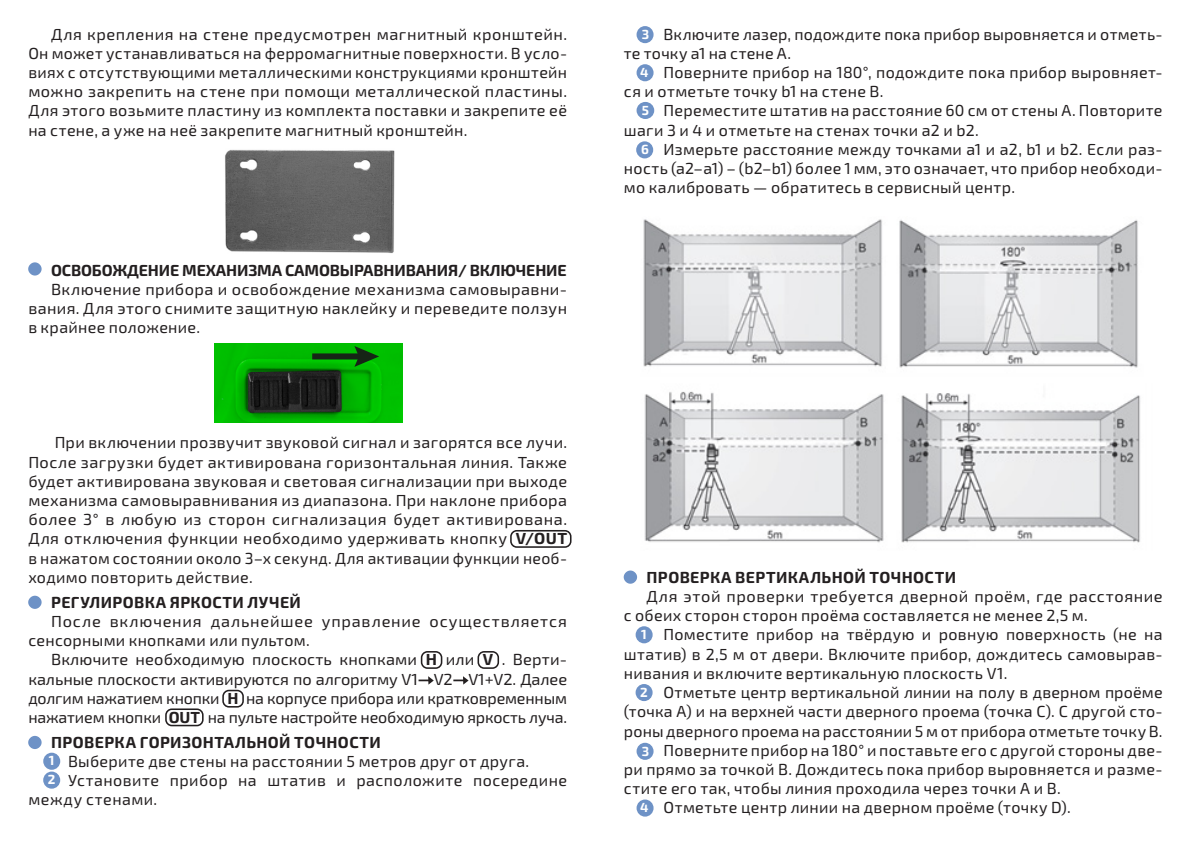
<style>
.page{position:relative;width:1191px;height:842px;background:#fff}
.page>*{position:absolute;margin:0;border:0;box-sizing:border-box;transform-origin:0 0}
.стиль_текста{font:16px/19.2px "Exo 2.0";letter-spacing:.02em;color:#231f20;text-align:justify}
.заголовки__копия{font:700 16px "Exo 2.0";letter-spacing:.02em;color:#231f20}
.стиль_текста-2{font:16px/19.2px "Exo 2.0";letter-spacing:.045em;color:#231f20}
.заголовки__копия-2{font:700 16px "Exo 2.0";letter-spacing:-.01em;color:#231f20}
.Стиль_абзаца_3{font:700 13.2px "Exo 2.0";color:#fff}
.s1{font-weight:700}
</style>
<div class="page">
<img style="left:225px;top:150px;width:169px;height:103px">
<img style="left:215px;top:344px;width:187px;height:78px">
<div style="left:312px;top:353px;width:50px;height:6px;background:#162416"></div>
<svg style="left:354px;top:346px;width:25px;height:21px"></svg>
<img style="left:643px;top:219px;width:498px;height:324px">
<svg style="left:25px;top:259px;width:20px;height:20px"></svg>
<div style="left:22px;top:256px;width:26px;height:26px;border:6px solid #fff;border-radius:50%"></div>
<svg style="left:25px;top:592px;width:20px;height:20px"></svg>
<div style="left:22px;top:589px;width:26px;height:26px;border:6px solid #fff;border-radius:50%"></div>
<svg style="left:25px;top:733px;width:20px;height:19px"></svg>
<div style="left:22px;top:729px;width:26px;height:26px;border:6px solid #fff;border-radius:50%"></div>
<svg style="left:620px;top:567px;width:20px;height:20px"></svg>
<div style="left:617px;top:564px;width:26px;height:26px;border:6px solid #fff;border-radius:50%"></div>
<div style="left:43px;top:753px;width:17px;height:17px;background:#6e92c6;border-radius:50%"></div>
<div style="left:635px;top:626px;width:17px;height:17px;background:#6e92c6;border-radius:50%"></div>
<div style="left:636px;top:141px;width:17px;height:17px;background:#6e92c6;border-radius:50%"></div>
<div style="left:43px;top:771px;width:17px;height:18px;background:#6e92c6;border-radius:50%"></div>
<div style="left:635px;top:684px;width:17px;height:17px;background:#6e92c6;border-radius:50%"></div>
<div style="left:636px;top:26px;width:17px;height:17px;background:#6e92c6;border-radius:50%"></div>
<div style="left:636px;top:743px;width:17px;height:17px;background:#6e92c6;border-radius:50%"></div>
<div style="left:636px;top:64px;width:17px;height:17px;background:#6e92c6;border-radius:50%"></div>
<div style="left:636px;top:799px;width:17px;height:18px;background:#6e92c6;border-radius:50%"></div>
<div style="left:636px;top:102px;width:18px;height:17px;background:#6e92c6;border-radius:50%"></div>
<svg style="left:418px;top:676px;width:16px;height:9px"></svg>
<svg style="left:453px;top:676px;width:15px;height:9px"></svg>
<div style="left:510px;top:530px;width:61px;height:18px;border:2px solid #231f20;border-radius:6px"></div>
<div style="left:421px;top:651px;width:21px;height:18px;border:2px solid #231f20;border-radius:6px"></div>
<div style="left:222px;top:690px;width:22px;height:18px;border:2px solid #231f20;border-radius:6px"></div>
<div style="left:165px;top:708px;width:39px;height:18px;border:2px solid #231f20;border-radius:6px"></div>
<div style="left:477px;top:651px;width:22px;height:18px;border:2px solid #231f20;border-radius:6px"></div>
<p class="стиль_текста" style="left:28px;top:25px;width:540px;text-indent:23px">Для крепления на стене предусмотрен магнитный кронштейн.<br>Он может устанавливаться на ферромагнитные поверхности. В усло&shy;виях с отсутствующими металлическими конструкциями кронштейн можно закрепить на стене при помощи металлической пластины.<br>Для этого возьмите пластину из комплекта поставки и закрепите её на стене, а уже на неё закрепите магнитный кронштейн.</p>
<p class="заголовки__копия-2" style="left:51px;top:260px;width:517px">ОСВОБОЖДЕНИЕ МЕХАНИЗМА САМОВЫРАВНИВАНИЯ/ ВКЛЮЧЕНИЕ</p>
<p class="стиль_текста" style="left:28px;top:280px;width:540px;text-indent:23px">Включение прибора и освобождение механизма самовыравни&shy;вания. Для этого снимите защитную наклейку и переведите ползун в крайнее положение.</p>
<p class="стиль_текста" style="left:28px;top:434px;width:540px;text-indent:26px">При включении прозвучит звуковой сигнал и загорятся все лучи.<br>После загрузки будет активирована горизонтальная линия. Также будет активирована звуковая и световая сигнализации при выходе механизма самовыравнивания из диапазона. При наклоне прибора более 3° в любую из сторон сигнализация будет активирована.<br>Для отключения функции необходимо удерживать кнопку <span class="s1">V/OUT </span>в нажатом состоянии около 3–х секунд. Для активации функции необ&shy;ходимо повторить действие.</p>
<p class="заголовки__копия" style="left:51px;top:593px;width:251px">РЕГУЛИРОВКА ЯРКОСТИ ЛУЧЕЙ</p>
<p class="стиль_текста-2" style="left:28px;top:612px;width:540px;text-indent:23px">После включения дальнейшее управление осуществляется сенсорными кнопками или пультом.</p>
<p class="стиль_текста" style="left:28px;top:650px;width:540px;text-indent:23px">Включите необходимую плоскость кнопками <span class="s1">H</span> или <span class="s1">V</span> . Верти&shy;кальные плоскости активируются по алгоритму V1 V2 V1+V2. Далее долгим нажатием кнопки <span class="s1">Н</span> на корпусе прибора или кратковременным нажатием кнопки <span class="s1">OUT</span> на пульте настройте необходимую яркость луча.</p>
<p class="заголовки__копия" style="left:51px;top:733px;width:331px">ПРОВЕРКА ГОРИЗОНТАЛЬНОЙ ТОЧНОСТИ</p>
<p class="стиль_текста" style="left:46px;top:752px;width:484px">1. Выберите две стены на расстоянии 5 метров друг от друга.</p>
<p class="стиль_текста" style="left:28px;top:771px;width:540px;text-indent:17px">1. Установите прибор на штатив и расположите посередине между стенами.</p>
<p class="Стиль_абзаца_3" style="left:49px;top:753px;width:7px">1</p>
<p class="Стиль_абзаца_3" style="left:48px;top:772px;width:9px">2</p>
<p class="стиль_текста" style="left:624px;top:25px;width:540px;text-indent:18px">1. Включите лазер, подождите пока прибор выровняется и отметь&shy;те точку а1 на стене А.</p>
<p class="стиль_текста" style="left:624px;top:63px;width:540px;text-indent:18px">1. Поверните прибор на 180°, подождите пока прибор выровняет&shy;ся и отметьте точку b1 на стене B.</p>
<p class="стиль_текста" style="left:624px;top:101px;width:540px;text-indent:18px">1. Переместите штатив на расстояние 60 см от стены А. Повторите шаги 3 и 4 и отметьте на стенах точки a2 и b2.</p>
<p class="стиль_текста" style="left:624px;top:140px;width:540px;text-indent:18px">1. Измерьте расстояние между точками a1 и a2, b1 и b2. Если раз&shy;ность (a2–a1) – (b2–b1) более 1 мм, это означает, что прибор необходи&shy;мо калибровать — обратитесь в сервисный центр.</p>
<p class="Стиль_абзаца_3" style="left:642px;top:26px;width:9px">3</p>
<p class="Стиль_абзаца_3" style="left:640px;top:64px;width:10px">4</p>
<p class="Стиль_абзаца_3" style="left:642px;top:102px;width:9px">5</p>
<p class="Стиль_абзаца_3" style="left:641px;top:141px;width:9px">6</p>
<p class="заголовки__копия" style="left:646px;top:568px;width:311px">ПРОВЕРКА ВЕРТИКАЛЬНОЙ ТОЧНОСТИ</p>
<p class="стиль_текста" style="left:624px;top:587px;width:540px;text-indent:23px">Для этой проверки требуется дверной проём, где расстояние с обеих сторон сторон проёма составляется не менее 2,5 м.</p>
<p class="стиль_текста" style="left:624px;top:626px;width:540px;text-indent:18px">1. Поместите прибор на твёрдую и ровную поверхность (не на штатив) в 2,5 м от двери. Включите прибор, дождитесь самовырав&shy;нивания и включите вертикальную плоскость V1.</p>
<p class="стиль_текста" style="left:624px;top:683px;width:540px;text-indent:18px">1. Отметьте центр вертикальной линии на полу в дверном проёме (точка А) и на верхней части дверного проема (точка С). С другой сто&shy;роны дверного проема на расстоянии 5 м от прибора отметьте точку В.</p>
<p class="стиль_текста" style="left:624px;top:741px;width:540px;text-indent:18px">1. Поверните прибор на 180° и поставьте его с другой стороны две&shy;ри прямо за точкой B. Дождитесь пока прибор выровняется и разме&shy;стите его так, чтобы линия проходила через точки А и B.</p>
<p class="стиль_текста" style="left:641px;top:798px;width:431px">1. Отметьте центр линии на дверном проёме (точку D).</p>
<p class="Стиль_абзаца_3" style="left:641px;top:626px;width:7px">1</p>
<p class="Стиль_абзаца_3" style="left:640px;top:684px;width:9px">2</p>
<p class="Стиль_абзаца_3" style="left:642px;top:743px;width:9px">3</p>
<p class="Стиль_абзаца_3" style="left:640px;top:799px;width:10px">4</p>
</div>
